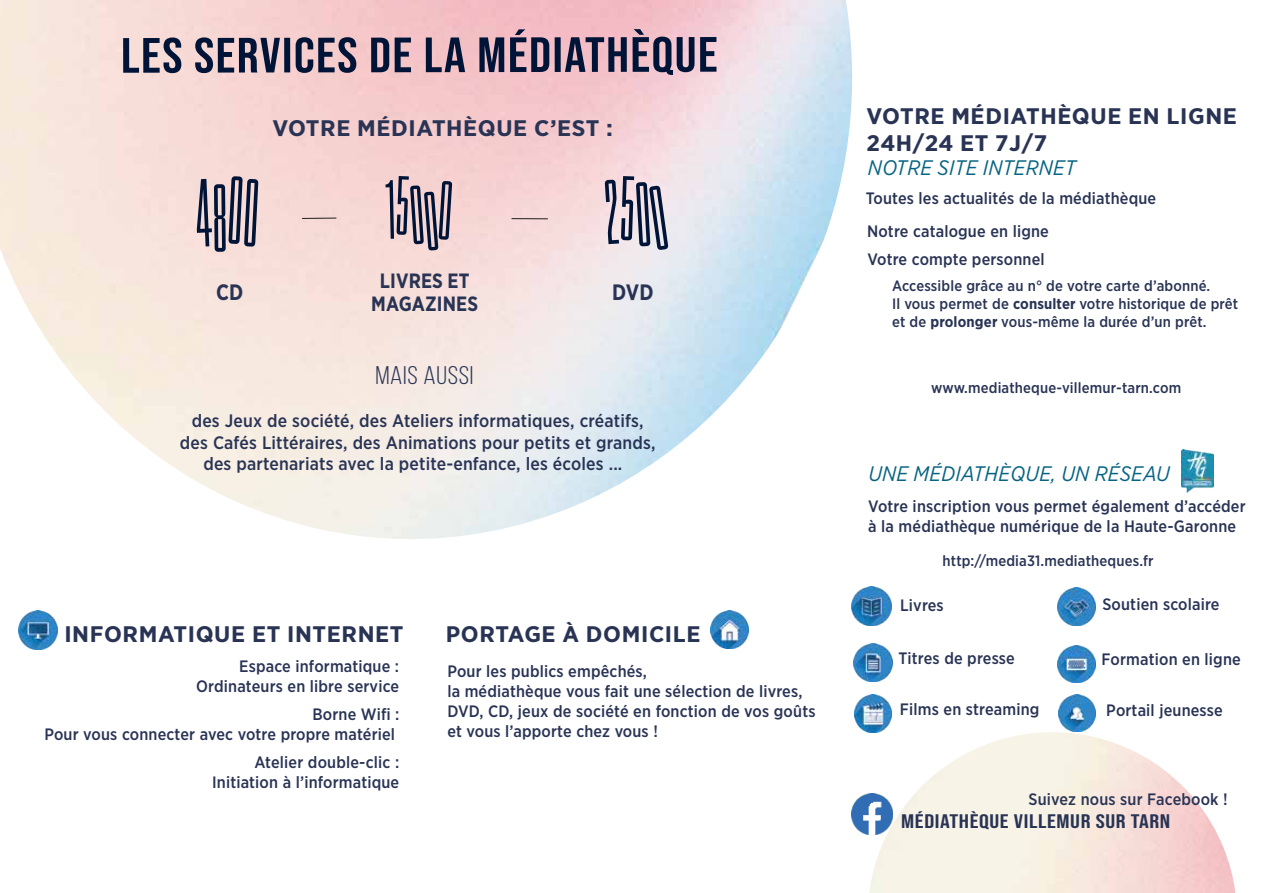
<style>
.page{position:relative;width:1263px;height:893px;background:#fff}
.page>*{position:absolute;margin:0;border:0;box-sizing:border-box;transform-origin:0 0}
.t1{font:49.5px "Bebas Neue";letter-spacing:.025em;color:#001437;scale:1.1 1}
.t2{font:25.5px "Bebas Neue";letter-spacing:.025em;color:#293455;scale:1.1 1}
.t3{font:700 22.5px/27px "Gotham Narrow";letter-spacing:.025em;color:#293455;scale:1.1 1}
.t4{font:700 22.2px "Gotham Narrow";color:#293455;scale:.94 1}
.t5{font:italic 21px "Gotham Narrow";letter-spacing:.01em;color:#086483}
.t6{font:700 20.7px/23.4px "Gotham Narrow";letter-spacing:.005em;color:#293455;text-align:center;scale:.94 1}
.t7{font:19.5px "Bebas Neue";letter-spacing:.025em;color:#293455;scale:1.25 1}
.t8{font:500 18px/21.6px "Gotham Narrow";letter-spacing:.01em;color:#293455;text-align:center}
.t9{font:500 16.5px/19.8px "Gotham Narrow";letter-spacing:.01em;color:#293455;text-align:right}
.t10{font:500 15px/18px "Gotham Narrow";letter-spacing:.01em;color:#293455}
.s1{font-weight:700}
</style>
<div class="page">
<img style="left:19px;top:611px;width:39px;height:38px">
<svg style="left:385px;top:176px;width:67px;height:75px;background:#a0929c"></svg>
<svg style="left:197px;top:176px;width:61px;height:76px;background:#8c8692"></svg>
<svg style="left:605px;top:176px;width:63px;height:74px;background:#9a97a6"></svg>
<hr style="left:302px;top:218px;width:34px;height:1px;background:#1d1d1b">
<hr style="left:511px;top:218px;width:37px;height:1px;background:#1d1d1b">
<img style="left:710px;top:610px;width:39px;height:39px">
<img style="left:869px;top:732px;width:366px;height:161px">
<img style="left:852px;top:794px;width:40px;height:40px">
<img style="left:1181px;top:450px;width:32px;height:42px">
<img style="left:852px;top:586px;width:39px;height:40px">
<img style="left:853px;top:644px;width:39px;height:37px">
<img style="left:854px;top:695px;width:38px;height:37px">
<img style="left:1057px;top:587px;width:38px;height:38px">
<img style="left:1058px;top:695px;width:37px;height:37px">
<img style="left:1058px;top:645px;width:37px;height:38px">
<h1 class="t1" style="left:121px;top:27px;width:544px">LES SERVICES DE LA MÉDIATHÈQUE</h1>
<h3 class="t3" style="left:273px;top:114px;width:311px">VOTRE MÉDIATHÈQUE C’EST :</h3>
<h3 class="t4" style="left:216px;top:278px;width:30px">CD</h3>
<p class="t6" style="left:371px;top:268px;width:115px">LIVRES ET<br>MAGAZINES</p>
<h3 class="t4" style="left:612px;top:278px;width:45px">DVD</h3>
<h2 class="t2" style="left:375px;top:362px;width:91px">MAIS AUSSI</h2>
<p class="t8" style="left:180px;top:410px;width:477px">des Jeux de société, des Ateliers informatiques, créatifs, des Cafés Littéraires, des Animations pour petits et grands, des partenariats avec la petite-enfance, les écoles ...</p>
<h3 class="t3" style="left:64px;top:620px;width:310px">INFORMATIQUE ET INTERNET</h3>
<p class="t9" style="left:196px;top:656px;width:204px">Espace informatique :<br>Ordinateurs en libre service</p>
<p class="t9" style="left:44px;top:704px;width:357px">Borne Wifi :<br>Pour vous connecter avec votre propre matériel</p>
<p class="t9" style="left:212px;top:752px;width:189px">Atelier double-clic :<br>Initiation à l’informatique</p>
<h3 class="t3" style="left:446px;top:620px;width:233px">PORTAGE À DOMICILE</h3>
<p class="t9" style="left:447px;top:661px;width:370px;text-align:left">Pour les publics empêchés,<br>la médiathèque vous fait une sélection de livres, DVD, CD, jeux de société en fonction de vos goûts et vous l’apporte chez vous !</p>
<h3 class="t3" style="left:867px;top:103px;width:338px">VOTRE MÉDIATHÈQUE EN LIGNE<br>24H/24 ET 7J/7</h3>
<p class="t5" style="left:868px;top:154px;width:209px">NOTRE SITE INTERNET</p>
<p class="t9" style="left:866px;top:188px;width:292px">Toutes les actualités de la médiathèque</p>
<p class="t9" style="left:867px;top:221px;width:183px">Notre catalogue en ligne</p>
<p class="t9" style="left:867px;top:249px;width:179px">Votre compte personnel</p>
<p class="t10" style="left:892px;top:277px;width:348px">Accessible grâce au n° de votre carte d’abonné.<br>Il vous permet de <span class="s1">consulter</span> votre historique de prêt et de <span class="s1">prolonger</span> vous-même la durée d’un prêt.</p>
<p class="t10" style="left:931px;top:378px;width:252px">www.mediatheque-villemur-tarn.com</p>
<p class="t5" style="left:868px;top:461px;width:303px">UNE MÉDIATHÈQUE, UN RÉSEAU</p>
<p class="t9" style="left:868px;top:496px;width:379px;text-align:left">Votre inscription vous permet également d’accéder à la médiathèque numérique de la Haute-Garonne</p>
<p class="t10" style="left:942px;top:552px;width:212px">http://media31.mediatheques.fr</p>
<p class="t9" style="left:900px;top:595px;width:45px">Livres</p>
<p class="t9" style="left:898px;top:648px;width:118px">Titres de presse</p>
<p class="t9" style="left:900px;top:699px;width:141px">Films en streaming</p>
<p class="t9" style="left:1102px;top:594px;width:119px">Soutien scolaire</p>
<p class="t9" style="left:1101px;top:649px;width:141px">Formation en ligne</p>
<p class="t9" style="left:1106px;top:700px;width:118px">Portail jeunesse</p>
<p class="t9" style="left:1028px;top:789px;width:201px">Suivez nous sur Facebook !</p>
<p class="t7" style="left:901px;top:810px;width:217px">MÉDIATHÈQUE VILLEMUR SUR TARN</p>
</div>
